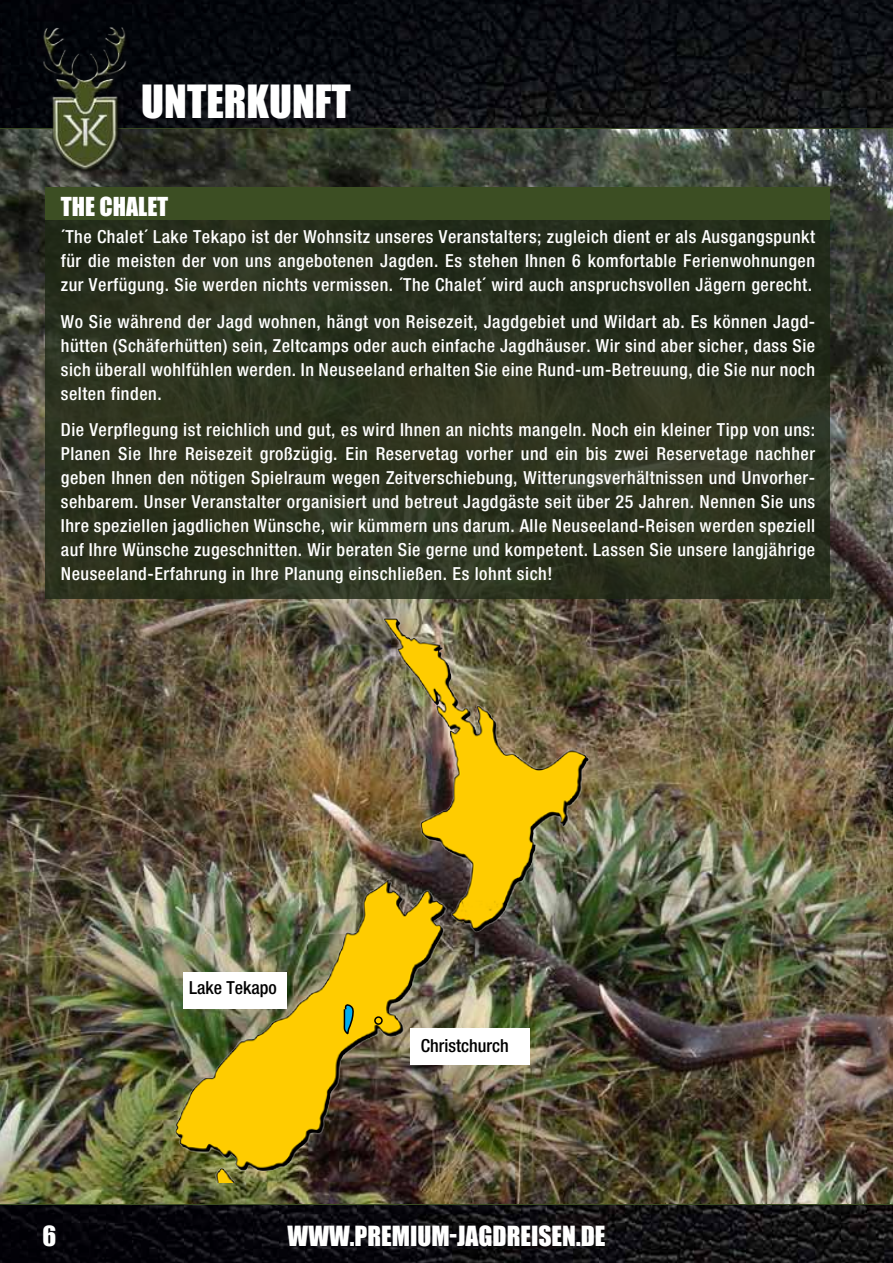
<style>
.page{position:relative;width:893px;height:1263px;background:#fff}
.page>*{position:absolute;margin:0;border:0;box-sizing:border-box;transform-origin:0 0}
.t1{font:42px "Impact";color:#fff}
.t2{font:25.5px "Impact";color:#fff}
.t3{font:24px "Impact";color:#fff}
.t4{font:500 condensed 18px/24px "Helvetica Neue LT Std";letter-spacing:.03em;color:#fff;text-align:justify}
.t5{font:500 condensed 18px "Helvetica Neue LT Std";color:#000}
</style>
<div class="page">
<img style="left:0;top:0;width:893px;height:1263px">
<hr style="left:0;top:128px;width:893px;height:2px;background:#3c4e23">
<hr style="left:0;top:1203px;width:893px;height:2px;background:#3c4e23">
<img style="left:0;top:130px;width:893px;height:1073px">
<img style="left:38px;top:19px;width:92px;height:160px">
<svg style="left:46px;top:220px;width:784px;height:379px;background:#2b321e"></svg>
<div style="left:46px;top:187px;width:784px;height:33px;background:#3c4e23"></div>
<img style="left:141px;top:613px;width:470px;height:569px">
<div style="left:374px;top:1016px;width:9px;height:9px;border:2px solid #000;border-radius:50%"></div>
<div style="left:410px;top:1028px;width:119px;height:37px;background:#fff"></div>
<div style="left:184px;top:972px;width:103px;height:36px;background:#fff"></div>
<svg style="left:343px;top:1002px;width:11px;height:36px"></svg>
<h1 class="t1" style="left:141px;top:69px;width:211px">UNTERKUNFT</h1>
<h3 class="t3" style="left:61px;top:188px;width:109px">THE CHALET</h3>
<p class="t4" style="left:61px;top:224px;width:756px">´The Chalet´ Lake Tekapo ist der Wohnsitz unseres Veranstalters; zugleich dient er als Ausgangspunkt für die meisten der von uns angebotenen Jagden. Es stehen Ihnen 6 komfortable Ferienwohnungen zur Verfügung. Sie werden nichts vermissen. ´The Chalet´ wird auch anspruchsvollen Jägern gerecht.</p>
<p class="t4" style="left:61px;top:309px;width:756px">Wo Sie während der Jagd wohnen, hängt von Reisezeit, Jagdgebiet und Wildart ab. Es können Jagd&shy;hütten (Schäferhütten) sein, Zeltcamps oder auch einfache Jagdhäuser. Wir sind aber sicher, dass Sie sich überall wohlfühlen werden. In Neuseeland erhalten Sie eine Rund-um-Betreuung, die Sie nur noch selten finden.</p>
<p class="t4" style="left:61px;top:418px;width:756px">Die Verpflegung ist reichlich und gut, es wird Ihnen an nichts mangeln. Noch ein kleiner Tipp von uns:<br>Planen Sie Ihre Reisezeit großzügig. Ein Reservetag vorher und ein bis zwei Reservetage nachher geben Ihnen den nötigen Spielraum wegen Zeitverschiebung, Witterungsverhältnissen und Unvorher&shy;sehbarem. Unser Veranstalter organisiert und betreut Jagdgäste seit über 25 Jahren. Nennen Sie uns Ihre speziellen jagdlichen Wünsche, wir kümmern uns darum. Alle Neuseeland-Reisen werden speziell auf Ihre Wünsche zugeschnitten. Wir beraten Sie gerne und kompetent. Lassen Sie unsere langjährige Neuseeland-Erfahrung in Ihre Planung einschließen. Es lohnt sich!</p>
<p class="t5" style="left:189px;top:977px;width:89px">Lake Tekapo</p>
<p class="t5" style="left:421px;top:1035px;width:89px">Christchurch</p>
<h2 class="t2" style="left:43px;top:1216px;width:15px">6</h2>
<h2 class="t2" style="left:288px;top:1216px;width:319px">WWW.PREMIUM-JAGDREISEN.DE</h2>
</div>
